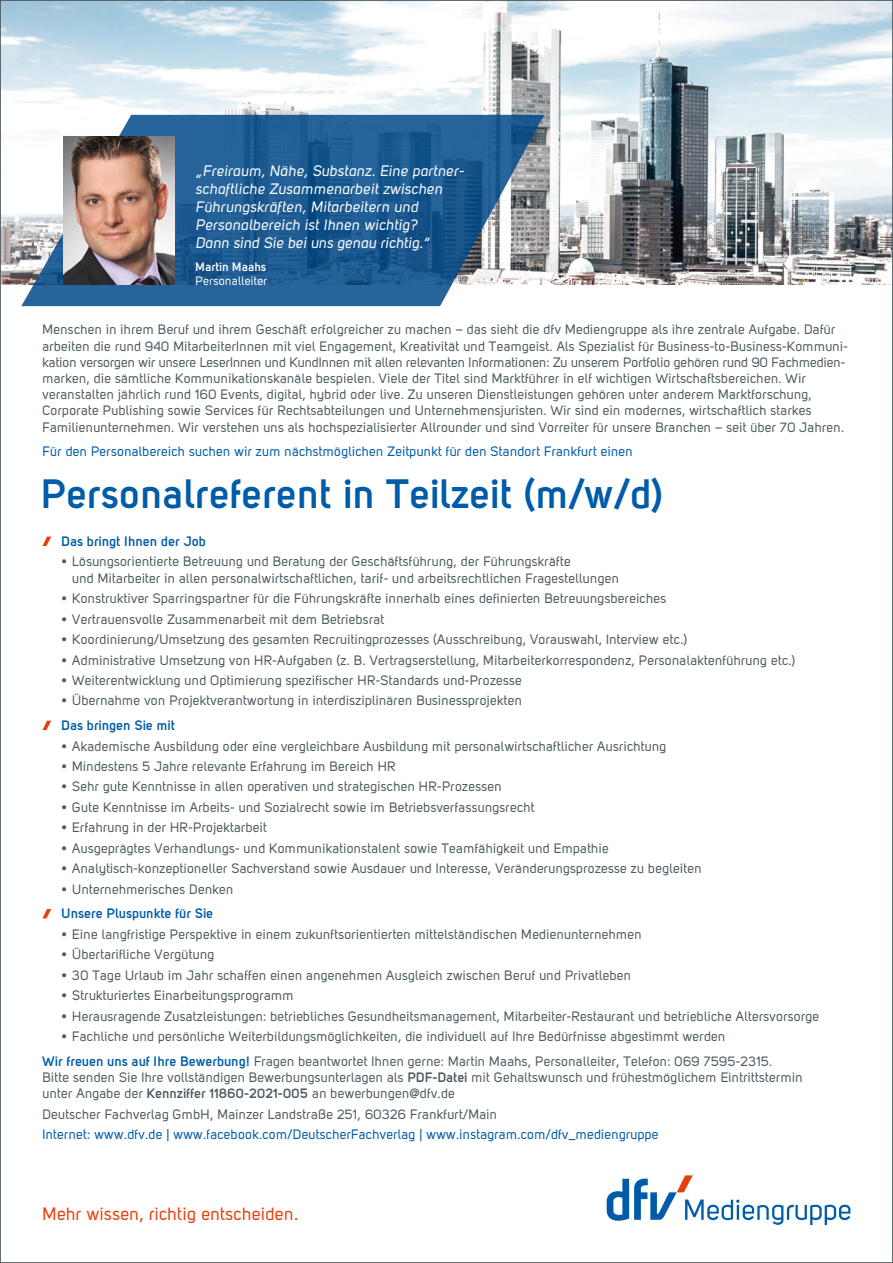
<style>
.page{position:relative;width:893px;height:1263px;background:#fff}
.page>*{position:absolute;margin:0;border:0;box-sizing:border-box;transform-origin:0 0}
.t1{font:700 40.5px "Uni Sans Semi";letter-spacing:.02em;color:#005ca9}
.t2{font:17.85px "Uni Sans Regular";letter-spacing:.02em;color:#e73f0c}
.t3{font:15px/18px "Uni Sans Regular Italic";letter-spacing:.02em;color:#fff}
.t4{font:13.5px/16.2px "Uni Sans Regular";letter-spacing:.02em;color:#4d5b61}
.t5{font:13.5px "Uni Sans Regular";letter-spacing:.02em;color:#005ca9}
.t6{font:700 13.5px "Uni Sans Semi";letter-spacing:.02em;color:#005ca9}
.t7{font:12px "Uni Sans Regular";letter-spacing:.02em;color:#fff}
.t8{font:700 12px "Uni Sans Semi";letter-spacing:.02em;color:#fff}
.s1{font-family:"Uni Sans Semi";font-weight:700;color:#005ca9}
.s2{font-family:"Uni Sans Semi";font-weight:700}
</style>
<div class="page">
<img style="left:2px;top:2px;width:889px;height:283px">
<svg style="left:21px;top:115px;width:523px;height:191px;background:#4575a0"></svg>
<svg style="left:43px;top:537px;width:8px;height:9px"></svg>
<svg style="left:43px;top:721px;width:8px;height:9px"></svg>
<svg style="left:43px;top:909px;width:8px;height:9px"></svg>
<svg style="left:607px;top:1175px;width:243px;height:50px"></svg>
<img style="left:64px;top:136px;width:110px;height:149px">
<p class="t3" style="left:196px;top:161px;width:270px">„Freiraum, Nähe, Substanz. Eine partner&shy;schaftliche Zusammenarbeit zwischen Führungskräften, Mitarbeitern und Personalbereich ist Ihnen wichtig?<br>Dann sind Sie bei uns genau richtig.“</p>
<p class="t8" style="left:196px;top:259px;width:72px">Martin Maahs</p>
<p class="t7" style="left:196px;top:274px;width:73px">Personalleiter</p>
<p class="t4" style="left:43px;top:321px;width:807px">Menschen in ihrem Beruf und ihrem Geschäft erfolgreicher zu machen – das sieht die dfv Mediengruppe als ihre zentrale Aufgabe. Dafür arbeiten die rund 940 MitarbeiterInnen mit viel Engagement, Kreativität und Teamgeist. Als Spezialist für Business-to-Business-Kommuni&shy;kation versorgen wir unsere LeserInnen und KundInnen mit allen relevanten Informationen: Zu unserem Portfolio gehören rund 90 Fachmedien&shy;marken, die sämtliche Kommunikationskanäle bespielen. Viele der Titel sind Marktführer in elf wichtigen Wirtschaftsbereichen. Wir veranstalten jährlich rund 160 Events, digital, hybrid oder live. Zu unseren Dienstleistungen gehören unter anderem Marktforschung, Corporate Publishing sowie Services für Rechtsabteilungen und Unternehmensjuristen. Wir sind ein modernes, wirtschaftlich starkes Familienunternehmen. Wir verstehen uns als hochspezialisierter Allrounder und sind Vorreiter für unsere Branchen – seit über 70 Jahren.</p>
<p class="t5" style="left:43px;top:444px;width:592px">Für den Personalbereich suchen wir zum nächstmöglichen Zeitpunkt für den Standort Frankfurt einen</p>
<h1 class="t1" style="left:41px;top:470px;width:624px">Personalreferent in Teilzeit (m/w/d)</h1>
<p class="t6" style="left:62px;top:533px;width:146px">Das bringt Ihnen der Job</p>
<p class="t4" style="left:72px;top:553px;width:548px;text-indent:-11px">• Lösungsorientierte Betreuung und Beratung der Geschäftsführung, der Führungskräfte<br>und Mitarbeiter in allen personalwirtschaftlichen, tarif- und arbeitsrechtlichen Fragestellungen</p>
<p class="t4" style="left:62px;top:590px;width:606px">• Konstruktiver Sparringspartner für die Führungskräfte innerhalb eines definierten Betreuungsbereiches</p>
<p class="t4" style="left:62px;top:611px;width:324px">• Vertrauensvolle Zusammenarbeit mit dem Betriebsrat</p>
<p class="t4" style="left:62px;top:631px;width:627px">• Koordinierung/Umsetzung des gesamten Recruitingprozesses (Ausschreibung, Vorauswahl, Interview etc.)</p>
<p class="t4" style="left:62px;top:651px;width:735px">• Administrative Umsetzung von HR-Aufgaben (z. B. Vertragserstellung, Mitarbeiterkorrespondenz, Personalaktenführung etc.)</p>
<p class="t4" style="left:62px;top:672px;width:462px">• Weiterentwicklung und Optimierung spezifischer HR-Standards und-Prozesse</p>
<p class="t4" style="left:62px;top:692px;width:462px">• Übernahme von Projektverantwortung in interdisziplinären Businessprojekten</p>
<p class="t6" style="left:62px;top:717px;width:115px">Das bringen Sie mit</p>
<p class="t4" style="left:62px;top:738px;width:606px">• Akademische Ausbildung oder eine vergleichbare Ausbildung mit personalwirtschaftlicher Ausrichtung</p>
<p class="t4" style="left:62px;top:758px;width:336px">• Mindestens 5 Jahre relevante Erfahrung im Bereich HR</p>
<p class="t4" style="left:62px;top:778px;width:441px">• Sehr gute Kenntnisse in allen operativen und strategischen HR-Prozessen</p>
<p class="t4" style="left:62px;top:799px;width:474px">• Gute Kenntnisse im Arbeits- und Sozialrecht sowie im Betriebsverfassungsrecht</p>
<p class="t4" style="left:62px;top:819px;width:207px">• Erfahrung in der HR-Projektarbeit</p>
<p class="t4" style="left:62px;top:840px;width:549px">• Ausgeprägtes Verhandlungs- und Kommunikationstalent sowie Teamfähigkeit und Empathie</p>
<p class="t4" style="left:62px;top:860px;width:641px">• Analytisch-konzeptioneller Sachverstand sowie Ausdauer und Interesse, Veränderungsprozesse zu begleiten</p>
<p class="t4" style="left:62px;top:881px;width:173px">• Unternehmerisches Denken</p>
<p class="t6" style="left:62px;top:905px;width:153px">Unsere Pluspunkte für Sie</p>
<p class="t4" style="left:62px;top:926px;width:582px">• Eine langfristige Perspektive in einem zukunftsorientierten mittelständischen Medienunternehmen</p>
<p class="t4" style="left:62px;top:946px;width:154px">• Übertarifliche Vergütung</p>
<p class="t4" style="left:62px;top:967px;width:571px">• 30 Tage Urlaub im Jahr schaffen einen angenehmen Ausgleich zwischen Beruf und Privatleben</p>
<p class="t4" style="left:62px;top:987px;width:234px">• Strukturiertes Einarbeitungsprogramm</p>
<p class="t4" style="left:62px;top:1008px;width:759px">• Herausragende Zusatzleistungen: betriebliches Gesundheitsmanagement, Mitarbeiter-Restaurant und betriebliche Altersvorsorge</p>
<p class="t4" style="left:42px;top:1024px;width:731px;line-height:24.8px;text-indent:19px">• Fachliche und persönliche Weiterbildungsmöglichkeiten, die individuell auf Ihre Bedürfnisse abgestimmt werden<br><span class="s1">Wir freuen uns auf Ihre Bewerbung!</span> Fragen beantwortet Ihnen gerne: Martin Maahs, Personalleiter, Telefon: 069 7595-2315.</p>
<p class="t4" style="left:42px;top:1069px;width:762px">Bitte senden Sie Ihre vollständigen Bewerbungsunterlagen als <span class="s2">PDF-Datei</span> mit Gehaltswunsch und frühestmöglichem Eintrittstermin unter Angabe der <span class="s2">Kennziffer 11860-2021-005</span> an bewerbungen@dfv.de</p>
<p class="t4" style="left:42px;top:1106px;width:456px">Deutscher Fachverlag GmbH, Mainzer Landstraße 251, 60326 Frankfurt/Main</p>
<p class="t5" style="left:42px;top:1126px;width:618px">Internet: www.dfv.de | www.facebook.com/DeutscherFachverlag | www.instagram.com/dfv_mediengruppe</p>
<h2 class="t2" style="left:43px;top:1204px;width:257px">Mehr wissen, richtig entscheiden.</h2>
</div>
